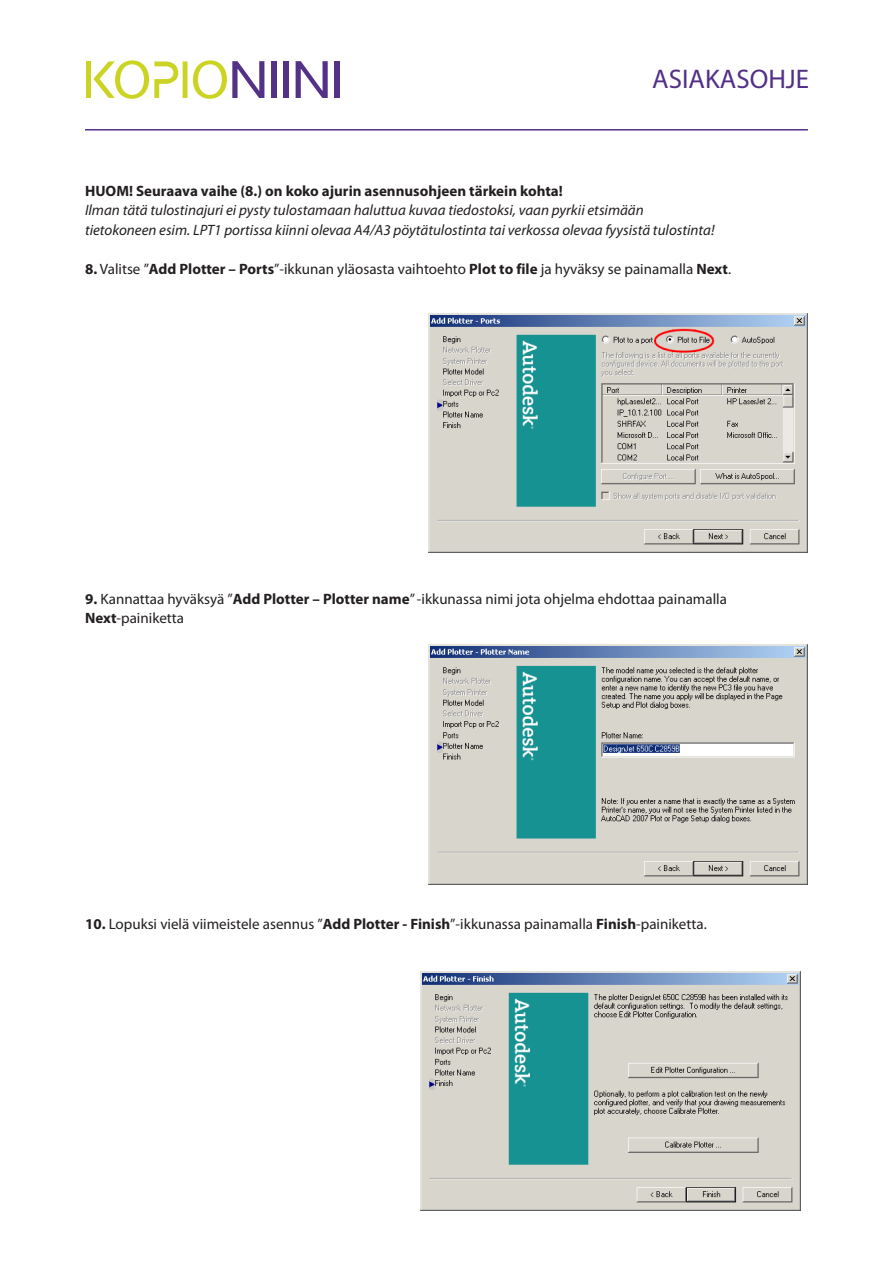
<style>
.page{position:relative;width:893px;height:1263px;background:#fff}
.page>*{position:absolute;margin:0;border:0;box-sizing:border-box;transform-origin:0 0}
.t1{font:27px "Myriad Pro";color:#523087}
.t2{font:15px "Myriad Pro";color:#231f20}
.t3{font:italic 15px "Myriad Pro";color:#231f20}
.t4{font:700 15px "Myriad Pro";color:#231f20}
.s1{font-weight:700}
</style>
<div class="page">
<hr style="left:85px;top:129px;width:723px;height:2px;background:#523087">
<div style="left:86px;top:61px;width:5px;height:37px;background:#cbd423"></div>
<hr style="left:183px;top:61px;width:4px;height:37px;background:#cbd423">
<svg style="left:93px;top:60px;width:85px;height:39px"></svg>
<div style="left:334px;top:61px;width:5px;height:37px;background:#523187"></div>
<div style="left:283px;top:61px;width:5px;height:37px;background:#523187"></div>
<div style="left:271px;top:61px;width:5px;height:37px;background:#523187"></div>
<svg style="left:193px;top:60px;width:71px;height:39px"></svg>
<svg style="left:296px;top:61px;width:32px;height:37px"></svg>
<img style="left:428px;top:313px;width:380px;height:240px">
<img style="left:428px;top:645px;width:380px;height:240px">
<img style="left:421px;top:971px;width:380px;height:240px">
<h1 class="t1" style="left:652px;top:64px;width:159px">ASIAKASOHJE</h1>
<p class="t4" style="left:85px;top:182px;width:479px">HUOM! Seuraava vaihe (8.) on koko ajurin asennusohjeen tärkein kohta!</p>
<p class="t3" style="left:85px;top:202px;width:560px">Ilman tätä tulostinajuri ei pysty tulostamaan haluttua kuvaa tiedostoksi, vaan pyrkii etsimään</p>
<p class="t3" style="left:85px;top:221px;width:631px">tietokoneen esim. LPT1 portissa kiinni olevaa A4/A3 pöytätulostinta tai verkossa olevaa fyysistä tulostinta!</p>
<p class="t2" style="left:85px;top:260px;width:648px"><span class="s1">8.</span> Valitse ”<span class="s1">Add Plotter – Ports</span>”-ikkunan yläosasta vaihtoehto <span class="s1">Plot to file</span> ja hyväksy se painamalla <span class="s1">Next</span>.</p>
<p class="t2" style="left:85px;top:590px;width:643px"><span class="s1">9.</span> Kannattaa hyväksyä ”<span class="s1">Add Plotter – Plotter name</span>”-ikkunassa nimi jota ohjelma ehdottaa painamalla</p>
<p class="t2" style="left:85px;top:610px;width:100px"><span class="s1">Next</span>-painiketta</p>
<p class="t2" style="left:85px;top:916px;width:623px"><span class="s1">10.</span> Lopuksi vielä viimeistele asennus ”<span class="s1">Add Plotter - Finish</span>”-ikkunassa painamalla <span class="s1">Finish</span>-painiketta.</p>
</div>
